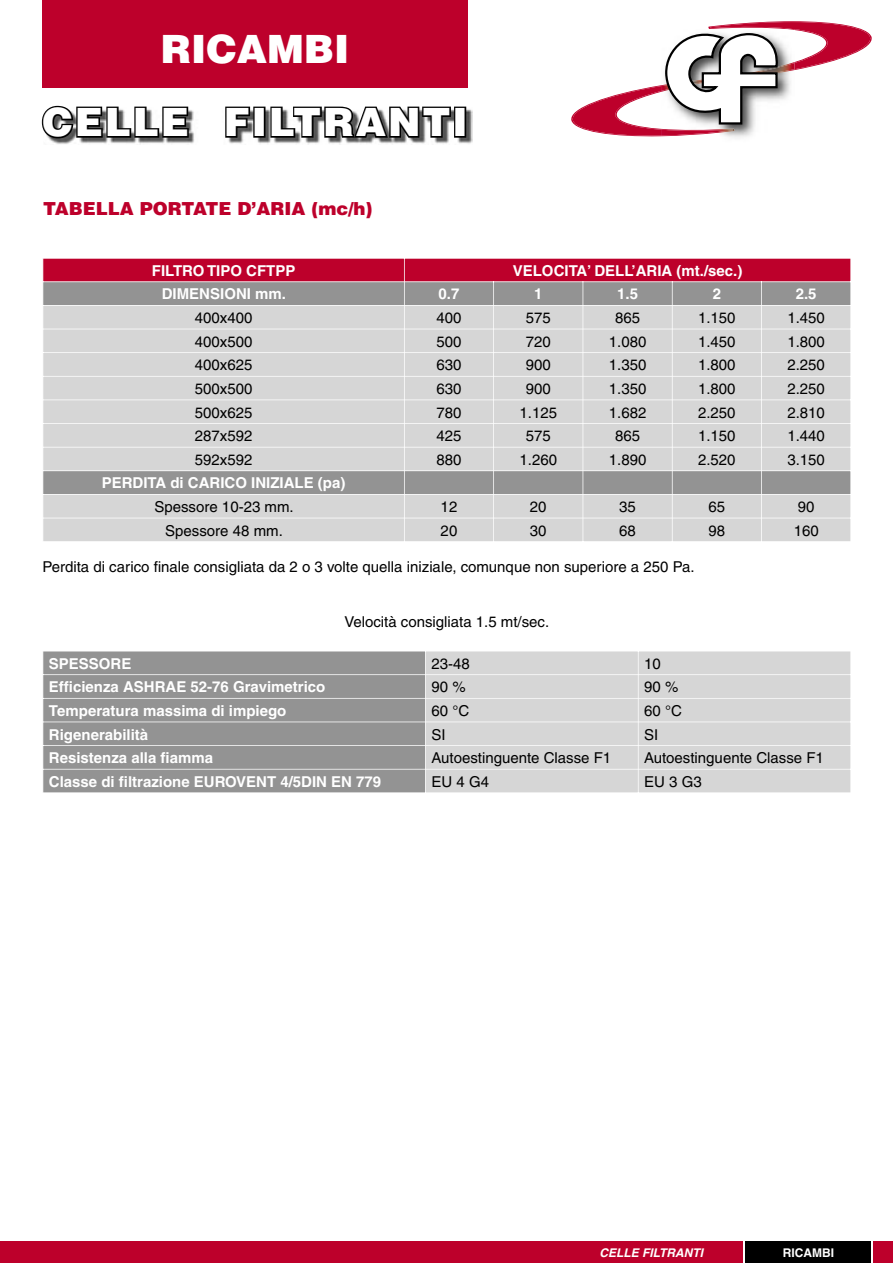
<style>
.page{position:relative;width:893px;height:1263px;background:#fff}
.page>*{position:absolute;margin:0;border:0;box-sizing:border-box;transform-origin:0 0}
.t1{font:900 39px/73.5px "Helvetica";letter-spacing:.05em;color:#fff;text-align:center}
.t2{font:900 18px "Helvetica";color:#bd002b}
.t3{font:15px "Helvetica";color:#000}
.t4{font:700 15px "Helvetica";color:#fff}
.t5{font:italic 700 12px "Helvetica";color:#fff}
.t6{font:700 12px "Helvetica";color:#fff}
</style>
<div class="page">
<svg style="left:571px;top:21px;width:301px;height:116px"></svg>
<div style="left:0;top:1242px;width:893px;height:21px;background:#bd002b"></div>
<div style="left:744px;top:1242px;width:128px;height:21px;background:#000"></div>
<svg style="left:871px;top:1242px;width:1px;height:21px"></svg>
<hr style="left:743px;top:1242px;width:2px;height:21px;background:#fff">
<div style="left:43px;top:0;width:425px;height:87px;background:#bd002b"></div>
<img style="left:50px;top:108px;width:422px;height:37px">
<svg style="left:41px;top:105px;width:149px;height:35px"></svg>
<svg style="left:224px;top:106px;width:28px;height:33px"></svg>
<div style="left:253px;top:107px;width:12px;height:31px;border:3px solid #000"></div>
<svg style="left:269px;top:106px;width:183px;height:34px;background:#5f5f5f"></svg>
<div style="left:454px;top:107px;width:12px;height:31px;border:3px solid #000"></div>
<svg style="left:43px;top:258px;width:808px;height:283px;background:#cabbbf"></svg>
<div style="left:44px;top:652px;width:381px;height:140px;background:#939393"></div>
<div style="left:426px;top:652px;width:424px;height:140px;background:#d6d6d6"></div>
<hr style="left:43px;top:674px;width:383px;height:1px;background:#fff">
<hr style="left:426px;top:674px;width:213px;height:1px;background:#fff">
<hr style="left:639px;top:674px;width:212px;height:1px;background:#fff">
<hr style="left:43px;top:698px;width:383px;height:1px;background:#fff">
<hr style="left:426px;top:698px;width:213px;height:1px;background:#fff">
<hr style="left:639px;top:698px;width:212px;height:1px;background:#fff">
<hr style="left:43px;top:721px;width:383px;height:1px;background:#fff">
<hr style="left:426px;top:721px;width:213px;height:1px;background:#fff">
<hr style="left:639px;top:721px;width:212px;height:1px;background:#fff">
<hr style="left:43px;top:745px;width:383px;height:1px;background:#fff">
<hr style="left:426px;top:745px;width:213px;height:1px;background:#fff">
<hr style="left:639px;top:745px;width:212px;height:1px;background:#fff">
<hr style="left:43px;top:769px;width:383px;height:1px;background:#fff">
<svg style="left:43px;top:651px;width:1px;height:141px"></svg>
<hr style="left:426px;top:769px;width:213px;height:1px;background:#fff">
<svg style="left:425px;top:652px;width:1px;height:140px"></svg>
<hr style="left:639px;top:769px;width:212px;height:1px;background:#fff">
<svg style="left:638px;top:652px;width:1px;height:140px"></svg>
<svg style="left:850px;top:652px;width:1px;height:140px"></svg>
<h1 class="t1" style="left:43px;top:11px;width:427px">RICAMBI<br>CELLE FILTRANTI</h1>
<p class="t2" style="left:43px;top:197px;width:331px">TABELLA PORTATE D’ARIA (mc/h)</p>
<p class="t4" style="left:152px;top:261px;width:145px">FILTRO TIPO CFTPP</p>
<p class="t4" style="left:513px;top:261px;width:231px">VELOCITA’ DELL’ARIA (mt./sec.)</p>
<p class="t4" style="left:162px;top:285px;width:126px">DIMENSIONI mm.</p>
<p class="t4" style="left:439px;top:285px;width:22px">0.7</p>
<p class="t4" style="left:534px;top:285px;width:10px">1</p>
<p class="t4" style="left:617px;top:285px;width:22px">1.5</p>
<p class="t4" style="left:713px;top:285px;width:10px">2</p>
<p class="t4" style="left:796px;top:285px;width:22px">2.5</p>
<p class="t3" style="left:195px;top:309px;width:59px">400x400</p>
<p class="t3" style="left:436px;top:309px;width:27px">400</p>
<p class="t3" style="left:526px;top:309px;width:27px">575</p>
<p class="t3" style="left:615px;top:309px;width:27px">865</p>
<p class="t3" style="left:698px;top:309px;width:39px">1.150</p>
<p class="t3" style="left:787px;top:309px;width:39px">1.450</p>
<p class="t3" style="left:195px;top:333px;width:59px">400x500</p>
<p class="t3" style="left:436px;top:333px;width:27px">500</p>
<p class="t3" style="left:526px;top:333px;width:27px">720</p>
<p class="t3" style="left:609px;top:333px;width:39px">1.080</p>
<p class="t3" style="left:698px;top:333px;width:39px">1.450</p>
<p class="t3" style="left:787px;top:333px;width:39px">1.800</p>
<p class="t3" style="left:195px;top:356px;width:59px">400x625</p>
<p class="t3" style="left:436px;top:356px;width:27px">630</p>
<p class="t3" style="left:526px;top:356px;width:27px">900</p>
<p class="t3" style="left:609px;top:356px;width:39px">1.350</p>
<p class="t3" style="left:698px;top:356px;width:39px">1.800</p>
<p class="t3" style="left:787px;top:356px;width:39px">2.250</p>
<p class="t3" style="left:195px;top:380px;width:59px">500x500</p>
<p class="t3" style="left:436px;top:380px;width:27px">630</p>
<p class="t3" style="left:526px;top:380px;width:27px">900</p>
<p class="t3" style="left:609px;top:380px;width:39px">1.350</p>
<p class="t3" style="left:698px;top:380px;width:39px">1.800</p>
<p class="t3" style="left:787px;top:380px;width:39px">2.250</p>
<p class="t3" style="left:195px;top:404px;width:59px">500x625</p>
<p class="t3" style="left:436px;top:404px;width:27px">780</p>
<p class="t3" style="left:519px;top:404px;width:39px">1.125</p>
<p class="t3" style="left:609px;top:404px;width:39px">1.682</p>
<p class="t3" style="left:698px;top:404px;width:39px">2.250</p>
<p class="t3" style="left:787px;top:404px;width:39px">2.810</p>
<p class="t3" style="left:195px;top:427px;width:59px">287x592</p>
<p class="t3" style="left:436px;top:427px;width:27px">425</p>
<p class="t3" style="left:526px;top:427px;width:27px">575</p>
<p class="t3" style="left:615px;top:427px;width:27px">865</p>
<p class="t3" style="left:698px;top:427px;width:39px">1.150</p>
<p class="t3" style="left:787px;top:427px;width:39px">1.440</p>
<p class="t3" style="left:195px;top:451px;width:59px">592x592</p>
<p class="t3" style="left:436px;top:451px;width:27px">880</p>
<p class="t3" style="left:519px;top:451px;width:39px">1.260</p>
<p class="t3" style="left:609px;top:451px;width:39px">1.890</p>
<p class="t3" style="left:698px;top:451px;width:39px">2.520</p>
<p class="t3" style="left:787px;top:451px;width:39px">3.150</p>
<p class="t4" style="left:102px;top:474px;width:245px">PERDITA di CARICO INIZIALE (pa)</p>
<p class="t3" style="left:154px;top:498px;width:141px">Spessore 10-23 mm.</p>
<p class="t3" style="left:441px;top:498px;width:18px">12</p>
<p class="t3" style="left:530px;top:498px;width:18px">20</p>
<p class="t3" style="left:619px;top:498px;width:18px">35</p>
<p class="t3" style="left:708px;top:498px;width:18px">65</p>
<p class="t3" style="left:798px;top:498px;width:18px">90</p>
<p class="t3" style="left:165px;top:522px;width:119px">Spessore 48 mm.</p>
<p class="t3" style="left:441px;top:522px;width:18px">20</p>
<p class="t3" style="left:530px;top:522px;width:18px">30</p>
<p class="t3" style="left:619px;top:522px;width:18px">68</p>
<p class="t3" style="left:708px;top:522px;width:18px">98</p>
<p class="t3" style="left:794px;top:522px;width:27px">160</p>
<p class="t3" style="left:43px;top:558px;width:654px">Perdita di carico finale consigliata da 2 o 3 volte quella iniziale, comunque non superiore a 250 Pa.</p>
<p class="t3" style="left:345px;top:613px;width:206px">Velocità consigliata 1.5 mt/sec.</p>
<p class="t4" style="left:49px;top:654px;width:84px">SPESSORE</p>
<p class="t3" style="left:432px;top:655px;width:40px">23-48</p>
<p class="t3" style="left:644px;top:655px;width:18px">10</p>
<p class="t4" style="left:49px;top:678px;width:278px">Efficienza ASHRAE 52-76 Gravimetrico</p>
<p class="t3" style="left:432px;top:678px;width:36px">90 %</p>
<p class="t3" style="left:644px;top:678px;width:36px">90 %</p>
<p class="t4" style="left:49px;top:701px;width:239px">Temperatura massima di impiego</p>
<p class="t3" style="left:432px;top:702px;width:39px">60 °C</p>
<p class="t3" style="left:644px;top:702px;width:39px">60 °C</p>
<p class="t4" style="left:49px;top:725px;width:101px">Rigenerabilità</p>
<p class="t3" style="left:432px;top:726px;width:16px">SI</p>
<p class="t3" style="left:644px;top:726px;width:16px">SI</p>
<p class="t4" style="left:49px;top:749px;width:166px">Resistenza alla fiamma</p>
<p class="t3" style="left:432px;top:749px;width:181px">Autoestinguente Classe F1</p>
<p class="t3" style="left:644px;top:749px;width:181px">Autoestinguente Classe F1</p>
<p class="t4" style="left:49px;top:772px;width:334px">Classe di filtrazione EUROVENT 4/5DIN EN 779</p>
<p class="t3" style="left:432px;top:773px;width:59px">EU 4 G4</p>
<p class="t3" style="left:644px;top:773px;width:59px">EU 3 G3</p>
<p class="t5" style="left:599px;top:1245px;width:105px">CELLE FILTRANTI</p>
<p class="t6" style="left:783px;top:1245px;width:53px">RICAMBI</p>
</div>
